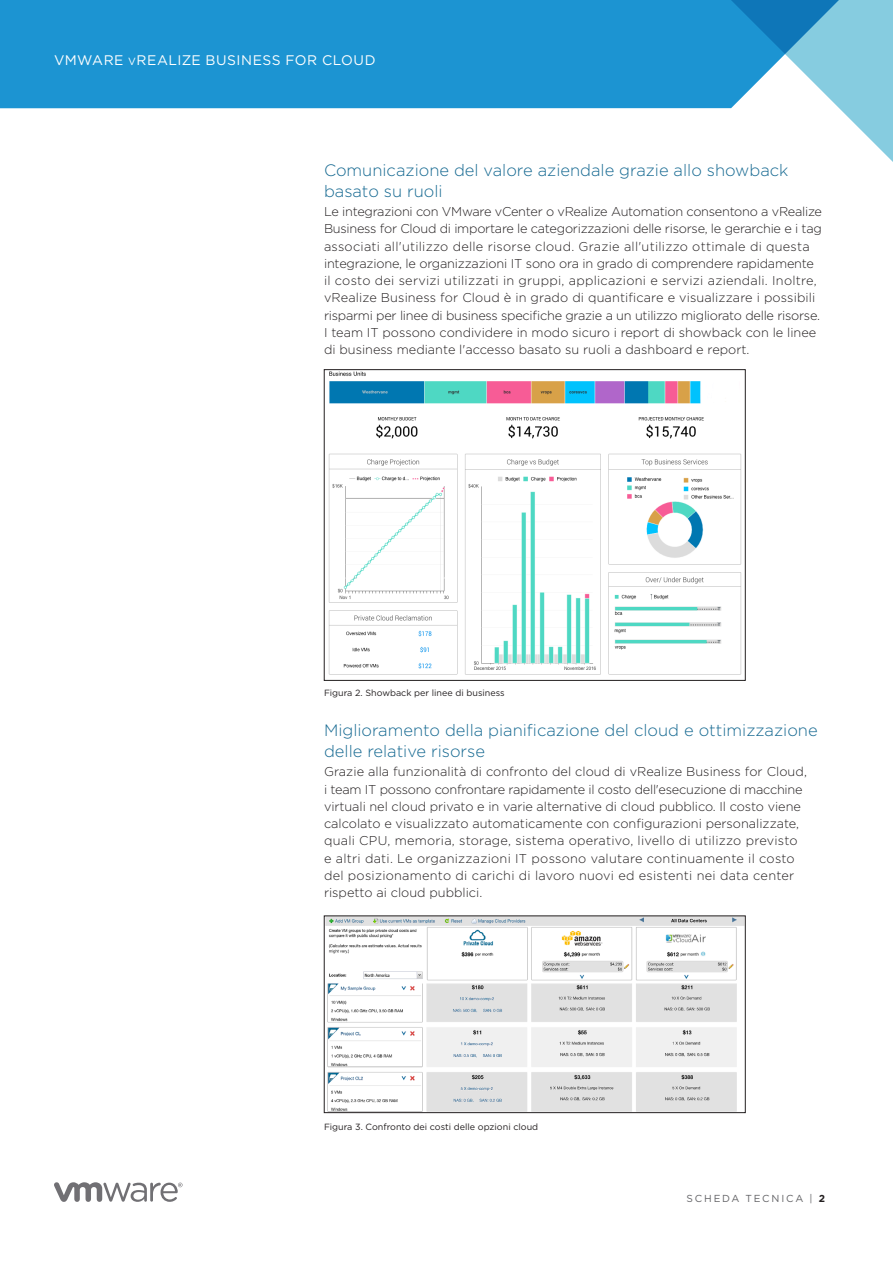
<style>
.page{position:relative;width:893px;height:1263px;background:#fff}
.page>*{position:absolute;margin:0;border:0;box-sizing:border-box;transform-origin:0 0}
._4a__SUBHEAD-1{font:300 16.5px/21px "Gotham";color:#176a92}
.FOLIO-WHITE{font:13.8px "Gotham";letter-spacing:.035em;color:#fff}
._3a__BODY_TEXT{font:300 12.75px/17.2px "Gotham";color:#231f20}
.FOLIO-BOTTOM-GRAY{font:10.2px "Gotham";letter-spacing:.18em;color:#636366}
._3a__BODY_TEXT-2{font:9px "Gotham";color:#231f20}
._7a__CAPTION_BODY{font:9px "Gotham";color:#231f20}
.s1{font-size:10.35px}
.s2{font-weight:700;color:#231f20}
</style>
<div class="page">
<svg style="left:54px;top:1182px;width:129px;height:20px"></svg>
<div style="left:0;top:0;width:718px;height:108px;background:#1c94d2"></div>
<svg style="left:718px;top:0;width:175px;height:162px"></svg>
<img style="left:328px;top:371px;width:414px;height:304px">
<div style="left:324px;top:369px;width:421px;height:312px;border:1px solid #231f20"></div>
<img style="left:326px;top:918px;width:417px;height:193px">
<div style="left:324px;top:916px;width:421px;height:197px;border:1px solid #231f20"></div>
<p class="FOLIO-WHITE" style="left:54px;top:52px;width:323px">VMWARE <span class="s1">v</span>REALIZE BUSINESS FOR CLOUD</p>
<p class="_4a__SUBHEAD-1" style="left:324px;top:159px;width:466px">Comunicazione del valore aziendale grazie allo showback basato su ruoli</p>
<p class="_3a__BODY_TEXT" style="left:324px;top:203px;width:499px">Le integrazioni con VMware vCenter o vRealize Automation consentono a vRealize Business for Cloud di importare le categorizzazioni delle risorse, le gerarchie e i tag associati all'utilizzo delle risorse cloud. Grazie all'utilizzo ottimale di questa integrazione, le organizzazioni IT sono ora in grado di comprendere rapidamente il costo dei servizi utilizzati in gruppi, applicazioni e servizi aziendali. Inoltre, vRealize Business for Cloud è in grado di quantificare e visualizzare i possibili risparmi per linee di business specifiche grazie a un utilizzo migliorato delle risorse.<br>I team IT possono condividere in modo sicuro i report di showback con le linee di business mediante l'accesso basato su ruoli a dashboard e report.</p>
<p class="_7a__CAPTION_BODY" style="left:324px;top:687px;width:182px">Figura 2. Showback per linee di business</p>
<p class="_4a__SUBHEAD-1" style="left:324px;top:719px;width:495px">Miglioramento della pianificazione del cloud e ottimizzazione delle relative risorse</p>
<p class="_3a__BODY_TEXT" style="left:324px;top:763px;width:484px">Grazie alla funzionalità di confronto del cloud di vRealize Business for Cloud, i team IT possono confrontare rapidamente il costo dell'esecuzione di macchine virtuali nel cloud privato e in varie alternative di cloud pubblico. Il costo viene calcolato e visualizzato automaticamente con configurazioni personalizzate, quali CPU, memoria, storage, sistema operativo, livello di utilizzo previsto e altri dati. Le organizzazioni IT possono valutare continuamente il costo del posizionamento di carichi di lavoro nuovi ed esistenti nei data center rispetto ai cloud pubblici.</p>
<p class="_3a__BODY_TEXT-2" style="left:324px;top:1120px;width:216px">Figura 3. Confronto dei costi delle opzioni cloud</p>
<p class="FOLIO-BOTTOM-GRAY" style="left:687px;top:1191px;width:140px">SCHEDA TECNICA | <span class="s2">2</span></p>
</div>
